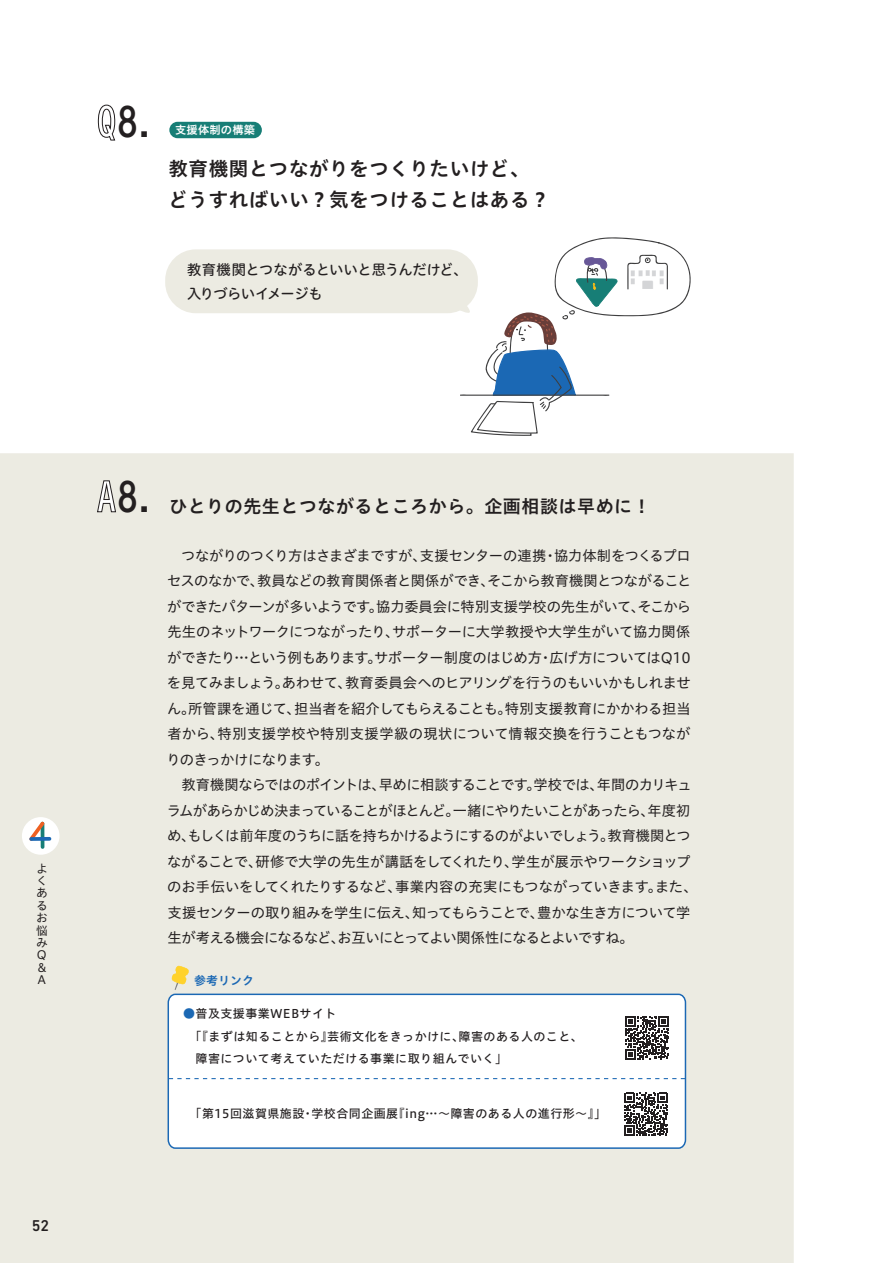
<style>
.page{position:relative;width:893px;height:1263px;background:#fff}
.page>*{position:absolute;margin:0;border:0;box-sizing:border-box;transform-origin:0 0}
.t1{font:500 39px "UD Shin Go C Ofiz Pr 6";color:#231f20}
.t2{font:19.5px/31.5px "Hiragino UD Sans Std N W6";letter-spacing:.03em;color:#231f20}
.t3{font:18px "Hiragino UD Sans Std N W6";letter-spacing:.03em;color:#231f20}
.t4{font:500 15.9px "DIN Next Rounded LT Pro";color:#231f20}
.t5{font:14.25px/25.5px "Hiragino UD Sans Std W4";letter-spacing:-.035em;color:#231f20;text-align:justify}
.t6{font:14.25px/23.5px "Hiragino UD Sans R Std N W5";letter-spacing:-.02em;color:#231f20}
.t7{font:12px/22.5px "Hiragino UD Sans Std W5";letter-spacing:.04em;color:#231f20}
.t8{font:12px "Hiragino UD Sans Std W6";color:#1b68b4}
.t9{font:11.7px/12.5px "Hiragino UD Sans Std W4";color:#231f20}
.t10{font:11.25px "Hiragino UD Sans Std N W6";letter-spacing:.02em;color:#fff}
.s1{font-family:"UD Shin Go C Ofiz Pr 6";font-weight:500;font-size:39px;color:#fff}
.s2{font-family:"UD Shin Go C Ofiz Pr 6";font-weight:500;font-size:39px}
.s3{color:#1b68b4}
</style>
<div class="page">
<div style="left:0;top:453px;width:794px;height:810px;background:#ecebe2"></div>
<div style="left:165px;top:249px;width:313px;height:64px;background:#ecebe2;border-radius:31px"></div>
<svg style="left:98px;top:104px;width:18px;height:37px"></svg>
<svg style="left:97px;top:480px;width:19px;height:32px"></svg>
<svg style="left:457px;top:237px;width:234px;height:199px"></svg>
<div style="left:169px;top:122px;width:93px;height:16px;background:#177e76;border-radius:8px"></div>
<svg style="left:167px;top:993px;width:520px;height:156px"></svg>
<svg style="left:626px;top:1016px;width:43px;height:43px"></svg>
<svg style="left:171px;top:965px;width:18px;height:26px"></svg>
<svg style="left:169px;top:1078px;width:516px;height:1px"></svg>
<svg style="left:625px;top:1093px;width:43px;height:43px"></svg>
<div style="left:22px;top:817px;width:38px;height:38px;background:#fff;border-radius:50%"></div>
<hr style="left:41px;top:823px;width:3px;height:24px;background:#177e76">
<svg style="left:26px;top:818px;width:22px;height:26px"></svg>
<svg style="left:31px;top:837px;width:18px;height:4px"></svg>
<h1 class="t1" style="left:118px;top:91px;width:33px">8.</h1>
<p class="t10" style="left:175px;top:121px;width:82px">支援体制の構築</p>
<h2 class="t2" style="left:169px;top:152px;width:383px">教育機関とつながりをつくりたいけど、どうすればいい？気をつけることはある？</h2>
<p class="t6" style="left:187px;top:257px;width:282px">教育機関とつながるといいと思うんだけど、入りづらいイメージも</p>
<p class="t9" style="left:36px;top:861px;width:13px">よくあるお悩み<br>Q＆<br>A</p>
<p class="t4" style="left:32px;top:1216px;width:19px">52</p>
<p class="t3" style="left:97px;top:492px;width:555px"><span class="s1">A</span><span class="s2">8.</span> ひとりの先生とつながるところから。企画相談は早めに！</p>
<p class="t5" style="left:166px;top:542px;width:526px;text-indent:15px">つながりのつくり方はさまざまですが、支援センターの連携・協力体制をつくるプロセスのなかで、教員などの教育関係者と関係ができ、そこから教育機関とつながることができたパターンが多いようです。協力委員会に特別支援学校の先生がいて、そこから先生のネットワークにつながったり、サポーターに大学教授や大学生がいて協力関係ができたり…という例もあります。サポーター制度のはじめ方・広げ方についてはQ10を見てみましょう。あわせて、教育委員会へのヒアリングを行うのもいいかもしれません。所管課を通じて、担当者を紹介してもらえることも。特別支援教育にかかわる担当者から、特別支援学校や特別支援学級の現状について情報交換を行うこともつながりのきっかけになります。</p>
<p class="t5" style="left:167px;top:771px;width:532px;text-align:left;text-indent:15px">教育機関ならではのポイントは、早めに相談することです。学校では、年間のカリキュラムがあらかじめ決まっていることがほとんど。一緒にやりたいことがあったら、年度初め、もしくは前年度のうちに話を持ちかけるようにするのがよいでしょう。教育機関とつながることで、研修で大学の先生が講話をしてくれたり、学生が展示やワークショップのお手伝いをしてくれたりするなど、事業内容の充実にもつながっていきます。また、支援センターの取り組みを学生に伝え、知ってもらうことで、豊かな生き方について学生が考える機会になるなど、お互いにとってよい関係性になるとよいですね。</p>
<p class="t8" style="left:194px;top:971px;width:61px">参考リンク</p>
<p class="t7" style="left:183px;top:1002px;width:401px"><span class="s3">●</span>普及支援事業WEBサイト<br>　「『まずは知ることから』芸術文化をきっかけに、障害のある人のこと、　障害について考えていただける事業に取り組んでいく」</p>
<p class="t7" style="left:183px;top:1101px;width:425px">　「第15回滋賀県施設･学校合同企画展『ing…～障害のある人の進行形～』」</p>
</div>
